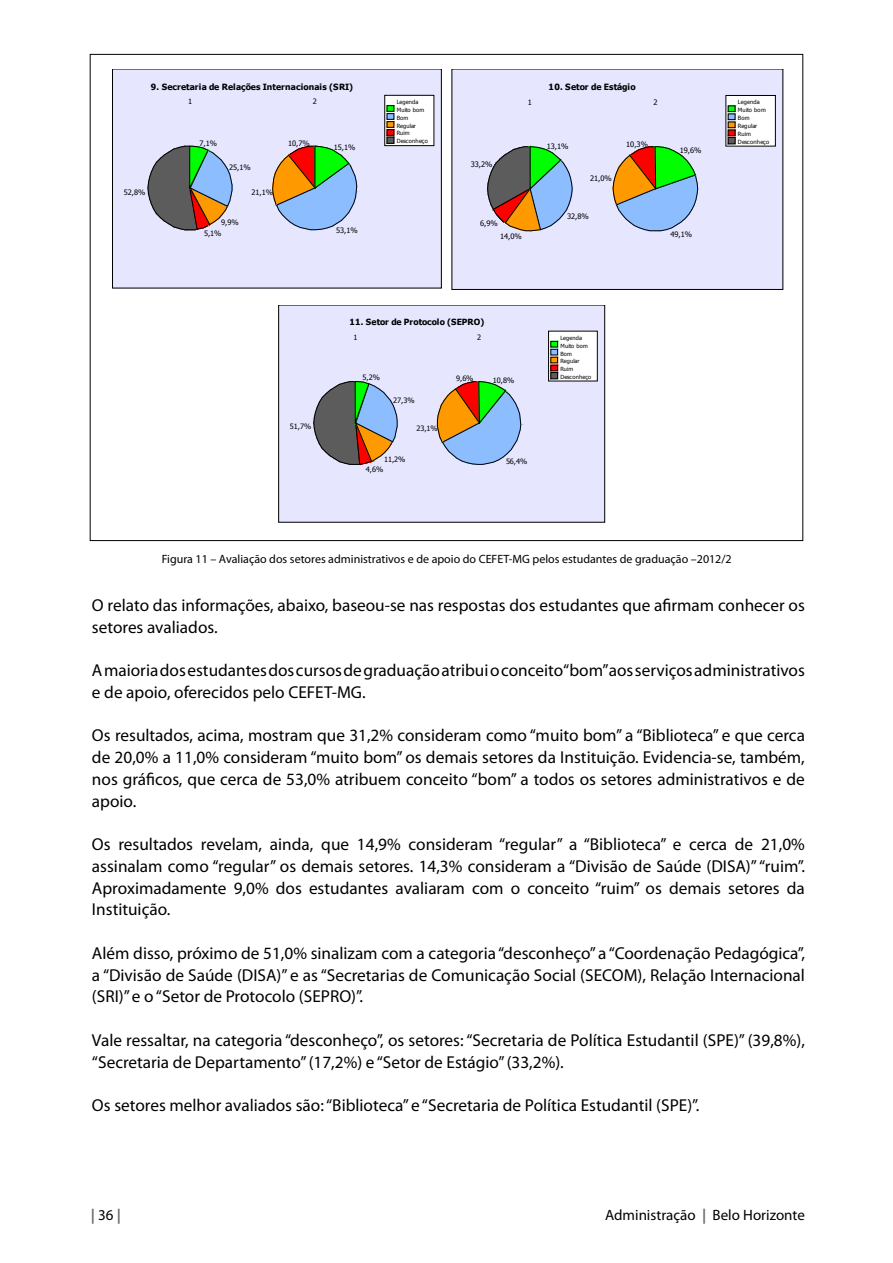
<style>
.page{position:relative;width:893px;height:1263px;background:#fff}
.page>*{position:absolute;margin:0;border:0;box-sizing:border-box;transform-origin:0 0}
.t1{font:17.25px/21.8px "Myriad Pro";color:#000}
.t2{font:15px "Myriad Pro";color:#000}
.t3{font:700 15px "Myriad Pro";color:#6d6e71}
.t4{font:12px "Myriad Pro";color:#000}
.t5{font:700 8.7px "Tahoma";letter-spacing:-.005em;color:#000}
.t6{font:700 8.55px "Tahoma";letter-spacing:.005em;color:#000}
.t7{font:7.5px "Tahoma";letter-spacing:-.01em;color:#000}
.t8{font:7.35px "Tahoma";letter-spacing:-.01em;color:#000}
.t9{font:5.7px/7.8px "Tahoma";letter-spacing:.025em;color:#000}
.s1{font-weight:400;color:#000}
.s2{font-weight:700;color:#6d6e71}
</style>
<div class="page">
<div style="left:112px;top:71px;width:35px;height:218px;background:#e6e6ff"></div>
<div style="left:599px;top:71px;width:182px;height:217px;background:#e6e6ff"></div>
<svg style="left:606px;top:138px;width:99px;height:101px;background:#afbfaf"></svg>
<svg style="left:725px;top:94px;width:52px;height:53px"></svg>
<div style="left:728px;top:137px;width:7px;height:7px;border:1px solid #000"></div>
<div style="left:279px;top:307px;width:326px;height:216px;background:#e6e6ff"></div>
<svg style="left:147px;top:53px;width:452px;height:416px"></svg>
<div style="left:550px;top:372px;width:8px;height:7px;border:1px solid #000"></div>
<p class="t6" style="left:151px;top:80px;width:204px">9. Secretaria de Relações Internacionais (SRI)</p>
<p class="t5" style="left:549px;top:80px;width:89px">10. Setor de Estágio</p>
<p class="t7" style="left:188px;top:97px;width:6px">1</p>
<p class="t7" style="left:313px;top:97px;width:6px">2</p>
<p class="t9" style="left:397px;top:98px;width:23px">Legenda</p>
<p class="t7" style="left:528px;top:97px;width:6px">1</p>
<p class="t7" style="left:653px;top:97px;width:6px">2</p>
<p class="t7" style="left:199px;top:138px;width:19px">7,1%</p>
<p class="t7" style="left:288px;top:138px;width:23px">10,7%</p>
<p class="t7" style="left:229px;top:162px;width:23px">25,1%</p>
<p class="t7" style="left:334px;top:142px;width:23px">15,1%</p>
<p class="t9" style="left:397px;top:106px;width:33px">Muito bom<br>Bom<br>Regular<br>Ruim<br>Desconheço</p>
<p class="t7" style="left:471px;top:159px;width:23px">33,2%</p>
<p class="t7" style="left:547px;top:141px;width:23px">13,1%</p>
<p class="t7" style="left:626px;top:139px;width:23px">10,3%</p>
<p class="t7" style="left:590px;top:173px;width:23px">21,0%</p>
<p class="t7" style="left:680px;top:145px;width:23px">19,6%</p>
<p class="t7" style="left:124px;top:188px;width:23px">52,8%</p>
<p class="t7" style="left:251px;top:187px;width:23px">21,1%</p>
<p class="t7" style="left:221px;top:217px;width:19px">9,9%</p>
<p class="t7" style="left:204px;top:228px;width:19px">5,1%</p>
<p class="t7" style="left:336px;top:225px;width:23px">53,1%</p>
<p class="t7" style="left:480px;top:218px;width:19px">6,9%</p>
<p class="t7" style="left:500px;top:231px;width:23px">14,0%</p>
<p class="t7" style="left:567px;top:211px;width:23px">32,8%</p>
<p class="t7" style="left:671px;top:229px;width:23px">49,1%</p>
<p class="t8" style="left:290px;top:421px;width:23px">51,7%</p>
<p class="t6" style="left:349px;top:316px;width:136px">11. Setor de Protocolo (SEPRO)</p>
<p class="t8" style="left:353px;top:333px;width:6px">1</p>
<p class="t8" style="left:477px;top:333px;width:6px">2</p>
<p class="t8" style="left:363px;top:373px;width:19px">5,2%</p>
<p class="t8" style="left:456px;top:373px;width:19px">9,6%</p>
<p class="t8" style="left:393px;top:395px;width:23px">27,3%</p>
<p class="t8" style="left:384px;top:454px;width:23px">11,2%</p>
<p class="t8" style="left:366px;top:464px;width:19px">4,6%</p>
<p class="t8" style="left:416px;top:424px;width:23px">23,1%</p>
<p class="t8" style="left:493px;top:375px;width:23px">10,8%</p>
<p class="t8" style="left:506px;top:456px;width:23px">56,4%</p>
<p class="t9" style="left:560px;top:333px;width:23px">Legenda</p>
<p class="t9" style="left:560px;top:341px;width:32px">Muito bom<br>Bom<br>Regular<br>Ruim<br>Desconheço</p>
<p class="t9" style="left:738px;top:98px;width:24px">Legenda</p>
<p class="t9" style="left:738px;top:106px;width:33px">Muito bom<br>Bom<br>Regular<br>Ruim<br>Desconheço</p>
<p class="t4" style="left:162px;top:552px;width:571px">Figura 11 – Avaliação dos setores administrativos e de apoio do CEFET-MG pelos estudantes de graduação –2012/2</p>
<p class="t1" style="left:92px;top:594px;width:714px">O relato das informações, abaixo, baseou-se nas respostas dos estudantes que afirmam conhecer os setores avaliados.</p>
<p class="t1" style="left:92px;top:659px;width:714px">A maioria dos estudantes dos cursos de graduação atribui o conceito “bom” aos serviços administrativos e de apoio, oferecidos pelo CEFET-MG.</p>
<p class="t1" style="left:92px;top:724px;width:714px;text-align:justify">Os resultados, acima, mostram que 31,2% consideram como “muito bom” a “Biblioteca” e que cerca de 20,0% a 11,0% consideram “muito bom” os demais setores da Instituição. Evidencia-se, também, nos gráficos, que cerca de 53,0% atribuem conceito “bom” a todos os setores administrativos e de apoio.</p>
<p class="t1" style="left:92px;top:833px;width:714px;text-align:justify">Os resultados revelam, ainda, que 14,9% consideram “regular” a “Biblioteca” e cerca de 21,0% assinalam como “regular” os demais setores. 14,3% consideram a “Divisão de Saúde (DISA)” “ruim”.<br>Aproximadamente 9,0% dos estudantes avaliaram com o conceito “ruim” os demais setores da Instituição.</p>
<p class="t1" style="left:92px;top:942px;width:714px;text-align:justify">Além disso, próximo de 51,0% sinalizam com a categoria “desconheço” a “Coordenação Pedagógica”, a “Divisão de Saúde (DISA)” e as “Secretarias de Comunicação Social (SECOM), Relação Internacional (SRI)” e o “Setor de Protocolo (SEPRO)”.</p>
<p class="t1" style="left:92px;top:1029px;width:714px">Vale ressaltar, na categoria “desconheço”, os setores: “Secretaria de Política Estudantil (SPE)” (39,8%), “Secretaria de Departamento” (17,2%) e “Setor de Estágio” (33,2%).</p>
<p class="t1" style="left:92px;top:1094px;width:609px">Os setores melhor avaliados são: “Biblioteca” e “Secretaria de Política Estudantil (SPE)”.</p>
<p class="t3" style="left:91px;top:1205px;width:32px">| <span class="s1">36</span> |</p>
<p class="t2" style="left:605px;top:1205px;width:201px">Administração <span class="s2">|</span> Belo Horizonte</p>
</div>
